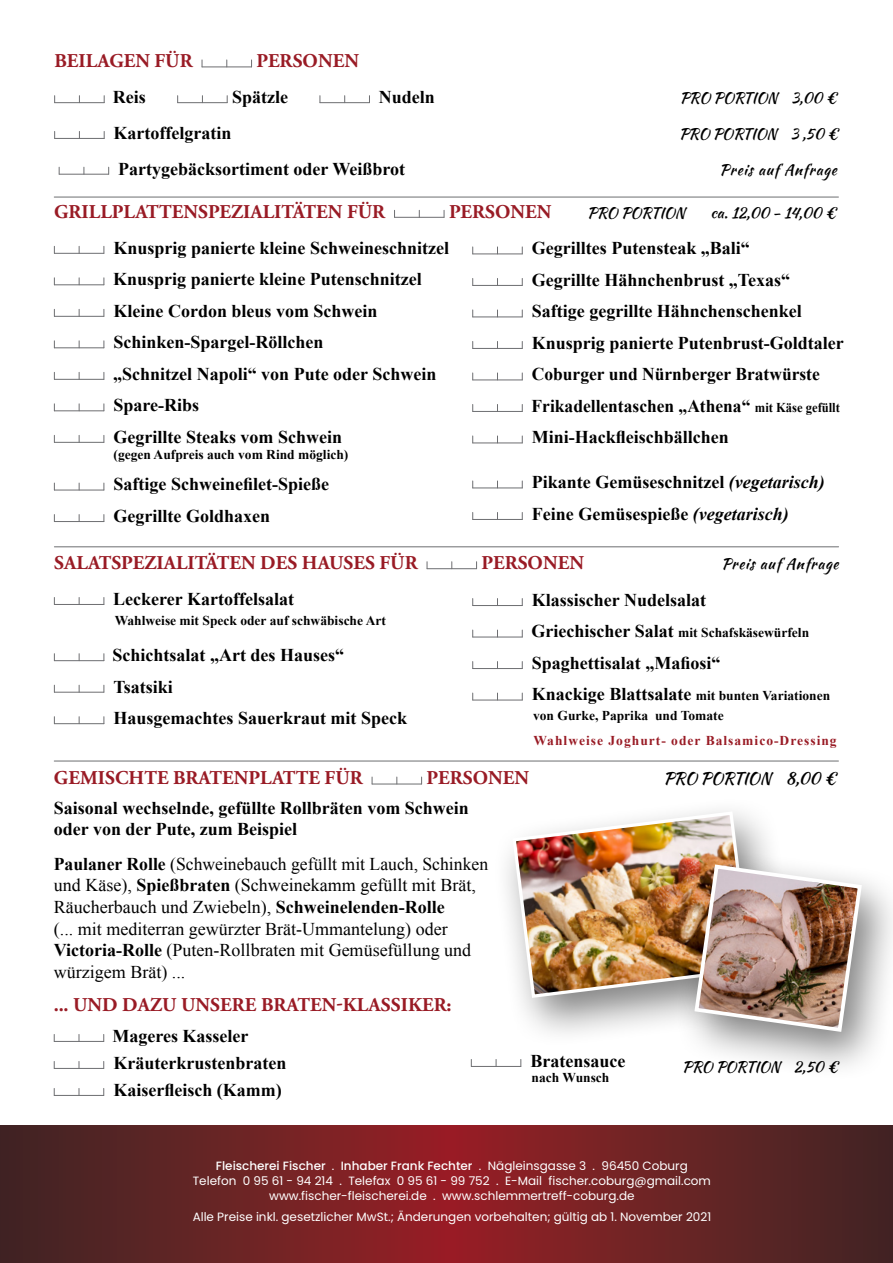
<style>
.page{position:relative;width:893px;height:1263px;background:#fff}
.page>*{position:absolute;margin:0;border:0;box-sizing:border-box;transform-origin:0 0}
.t1{font:700 19.5px "Adobe Garamond Pro";letter-spacing:.005em;color:#991b25}
.t2{font:700 18px/31.5px "Times New Roman";color:#000}
.t3{font:18px/21.6px "Times New Roman";color:#000}
.t4{font:16.5px "Kaushan Script";letter-spacing:-.01em;color:#000}
.t5{font:15px "Kaushan Script";letter-spacing:-.01em;color:#000}
.t6{font:15px "Kaushan Script";letter-spacing:.05em;color:#000}
.t7{font:700 13.5px/19.5px "Times New Roman";color:#000}
.t8{font:700 13.5px "Times New Roman";letter-spacing:.075em;color:#991b25}
.t9{font:12px/15px "Poppins";color:#fff;text-align:center}
.s1{font-size:13.5px}
.s2{font-style:italic}
.s3{font-size:18px}
.s4{font-weight:700}
.s5{font-weight:500}
</style>
<div class="page">
<svg style="left:0;top:1126px;width:893px;height:137px;background:#6a2224"></svg>
<hr style="left:54px;top:546px;width:785px;height:1px;background:#6d6e71">
<hr style="left:54px;top:197px;width:784px;height:1px;background:#6d6e71">
<hr style="left:54px;top:761px;width:784px;height:1px;background:#6d6e71">
<hr style="left:395px;top:217px;width:49px;height:1px;background:#6d6e71">
<hr style="left:54px;top:253px;width:50px;height:1px;background:#6d6e71">
<hr style="left:54px;top:284px;width:50px;height:1px;background:#6d6e71">
<hr style="left:54px;top:316px;width:50px;height:1px;background:#6d6e71">
<hr style="left:54px;top:347px;width:50px;height:1px;background:#6d6e71">
<hr style="left:54px;top:379px;width:50px;height:1px;background:#6d6e71">
<hr style="left:54px;top:410px;width:50px;height:1px;background:#6d6e71">
<hr style="left:54px;top:442px;width:50px;height:1px;background:#6d6e71">
<hr style="left:54px;top:490px;width:50px;height:1px;background:#6d6e71">
<hr style="left:54px;top:521px;width:50px;height:1px;background:#6d6e71">
<hr style="left:473px;top:254px;width:49px;height:1px;background:#6d6e71">
<hr style="left:473px;top:285px;width:49px;height:1px;background:#6d6e71">
<hr style="left:473px;top:317px;width:49px;height:1px;background:#6d6e71">
<hr style="left:473px;top:348px;width:49px;height:1px;background:#6d6e71">
<hr style="left:473px;top:380px;width:49px;height:1px;background:#6d6e71">
<hr style="left:473px;top:411px;width:49px;height:1px;background:#6d6e71">
<hr style="left:473px;top:443px;width:49px;height:1px;background:#6d6e71">
<hr style="left:473px;top:488px;width:49px;height:1px;background:#6d6e71">
<hr style="left:473px;top:519px;width:49px;height:1px;background:#6d6e71">
<hr style="left:372px;top:784px;width:50px;height:1px;background:#6d6e71">
<hr style="left:54px;top:1041px;width:50px;height:1px;background:#6d6e71">
<hr style="left:54px;top:1068px;width:50px;height:1px;background:#6d6e71">
<hr style="left:54px;top:1095px;width:50px;height:1px;background:#6d6e71">
<hr style="left:427px;top:568px;width:50px;height:1px;background:#6d6e71">
<hr style="left:54px;top:604px;width:50px;height:1px;background:#6d6e71">
<hr style="left:54px;top:660px;width:50px;height:1px;background:#6d6e71">
<hr style="left:54px;top:692px;width:50px;height:1px;background:#6d6e71">
<hr style="left:54px;top:723px;width:50px;height:1px;background:#6d6e71">
<hr style="left:202px;top:67px;width:50px;height:1px;background:#6d6e71">
<hr style="left:55px;top:102px;width:49px;height:1px;background:#6d6e71">
<hr style="left:178px;top:102px;width:49px;height:1px;background:#6d6e71">
<hr style="left:320px;top:102px;width:49px;height:1px;background:#6d6e71">
<hr style="left:55px;top:138px;width:49px;height:1px;background:#6d6e71">
<hr style="left:59px;top:174px;width:50px;height:1px;background:#6d6e71">
<hr style="left:473px;top:605px;width:49px;height:1px;background:#6d6e71">
<hr style="left:473px;top:637px;width:49px;height:1px;background:#6d6e71">
<hr style="left:473px;top:668px;width:49px;height:1px;background:#6d6e71">
<hr style="left:473px;top:700px;width:49px;height:1px;background:#6d6e71">
<hr style="left:471px;top:1066px;width:50px;height:1px;background:#6d6e71">
<div style="left:492px;top:795px;width:305px;height:253px;background:#000;opacity:.5"></div>
<img style="left:511px;top:809px;width:243px;height:191px">
<div style="left:674px;top:848px;width:219px;height:234px;background:#000;opacity:.5"></div>
<img style="left:692px;top:862px;width:172px;height:172px">
<p class="t1" style="left:54px;top:50px;width:140px">BEILAGEN FÜR</p>
<p class="t1" style="left:257px;top:50px;width:104px">PERSONEN</p>
<p class="t2" style="left:113px;top:81px;width:34px">Reis</p>
<p class="t2" style="left:232px;top:81px;width:57px">Spätzle</p>
<p class="t2" style="left:379px;top:81px;width:58px">Nudeln</p>
<p class="t5" style="left:680px;top:87px;width:158px">PRO PORTION 3,00 €</p>
<p class="t2" style="left:114px;top:117px;width:119px">Kartoffelgratin</p>
<p class="t5" style="left:679px;top:123px;width:161px">PRO PORTION 3 ,50 €</p>
<p class="t2" style="left:118px;top:152px;width:288px">Partygebäcksortiment oder Weißbrot</p>
<p class="t6" style="left:720px;top:158px;width:119px">Preis auf Anfrage</p>
<p class="t1" style="left:54px;top:200px;width:333px">GRILLPLATTENSPEZIALITÄTEN FÜR</p>
<p class="t1" style="left:449px;top:200px;width:104px">PERSONEN</p>
<p class="t5" style="left:587px;top:201px;width:99px">PRO PORTION</p>
<p class="t5" style="left:711px;top:201px;width:127px">ca. 12,00 - 14,00 €</p>
<p class="t2" style="left:113px;top:231px;width:337px">Knusprig panierte kleine Schweineschnitzel Knusprig panierte kleine Putenschnitzel Kleine Cordon bleus vom Schwein Schinken-Spargel-Röllchen<br>„Schnitzel Napoli“ von Pute oder Schwein Spare-Ribs<br>Gegrillte Steaks vom Schwein</p>
<p class="t7" style="left:114px;top:444px;width:236px">(gegen Aufpreis auch vom Rind möglich)</p>
<p class="t2" style="left:114px;top:468px;width:217px">Saftige Schweinefilet-Spieße<br>Gegrillte Goldhaxen</p>
<p class="t2" style="left:532px;top:232px;width:314px">Gegrilltes Putensteak „Bali“<br>Gegrillte Hähnchenbrust „Texas“ Saftige gegrillte Hähnchenschenkel Knusprig panierte Putenbrust-Goldtaler Coburger und Nürnberger Bratwürste Frikadellentaschen „Athena“ <span class="s1">mit Käse gefüllt </span>Mini-Hackfleischbällchen</p>
<p class="t2" style="left:532px;top:466px;width:294px">Pikante Gemüseschnitzel <span class="s2">(vegetarisch)<br></span>Feine Gemüsespieße <span class="s2">(vegetarisch)</span></p>
<p class="t1" style="left:54px;top:551px;width:365px">SALATSPEZIALITÄTEN DES HAUSES FÜR</p>
<p class="t1" style="left:482px;top:551px;width:104px">PERSONEN</p>
<p class="t6" style="left:721px;top:553px;width:119px">Preis auf Anfrage</p>
<p class="t2" style="left:113px;top:583px;width:182px">Leckerer Kartoffelsalat</p>
<p class="t7" style="left:115px;top:611px;width:273px">Wahlweise mit Speck oder auf schwäbische Art</p>
<p class="t2" style="left:112px;top:639px;width:296px">Schichtsalat „Art des Hauses“<br>Tsatsiki<br>Hausgemachtes Sauerkraut mit Speck</p>
<p class="t2" style="left:532px;top:584px;width:176px">Klassischer Nudelsalat</p>
<p class="t7" style="left:532px;top:623px;width:279px"><span class="s3">Griechischer Salat</span> mit Schafskäsewürfeln</p>
<p class="t2" style="left:532px;top:647px;width:190px">Spaghettisalat „Mafiosi“</p>
<p class="t7" style="left:532px;top:686px;width:300px"><span class="s3">Knackige Blattsalate</span> mit bunten Variationen von Gurke, Paprika und Tomate</p>
<p class="t8" style="left:533px;top:731px;width:305px">Wahlweise Joghurt- oder Balsamico-Dressing</p>
<p class="t1" style="left:54px;top:767px;width:310px">GEMISCHTE BRATENPLATTE FÜR</p>
<p class="t1" style="left:427px;top:767px;width:104px">PERSONEN</p>
<p class="t4" style="left:663px;top:766px;width:174px">PRO PORTION 8,00 €</p>
<p class="t2" style="left:54px;top:797px;width:417px;line-height:20.7px">Saisonal wechselnde, gefüllte Rollbräten vom Schwein oder von der Pute, zum Beispiel</p>
<p class="t3" style="left:54px;top:853px;width:436px"><span class="s4">Paulaner Rolle</span> (Schweinebauch gefüllt mit Lauch, Schinken und Käse), <span class="s4">Spießbraten</span> (Schweinekamm gefüllt mit Brät, Räucherbauch und Zwiebeln), <span class="s4">Schweinelenden-Rolle<br></span>(... mit mediterran gewürzter Brät-Ummantelung) oder <span class="s4">Victoria-Rolle</span> (Puten-Rollbraten mit Gemüsefüllung und würzigem Brät) ...</p>
<p class="t1" style="left:54px;top:993px;width:399px">... UND DAZU UNSERE BRATEN-KLASSIKER:</p>
<p class="t2" style="left:112px;top:1022px;width:176px;line-height:27px">Mageres Kasseler<br>Kräuterkrustenbraten<br>Kaiserfleisch (Kamm)</p>
<p class="t2" style="left:530px;top:1044px;width:96px">Bratensauce</p>
<p class="t7" style="left:531px;top:1067px;width:79px">nach Wunsch</p>
<p class="t5" style="left:682px;top:1056px;width:157px">PRO PORTION 2,50 €</p>
<p class="t9" style="left:193px;top:1159px;width:520px"><span class="s5">Fleischerei Fischer</span> . <span class="s5">Inhaber Frank Fechter</span> . Nägleinsgasse 3 . 96450 Coburg<br>Telefon 0 95 61 - 94 214 . Telefax 0 95 61 - 99 752 . E-Mail fischer.coburg@gmail.com www.fischer-fleischerei.de . www.schlemmertreff-coburg.de</p>
<p class="t9" style="left:193px;top:1210px;width:520px">Alle Preise inkl. gesetzlicher MwSt.; Änderungen vorbehalten; gültig ab 1. November 2021</p>
</div>
